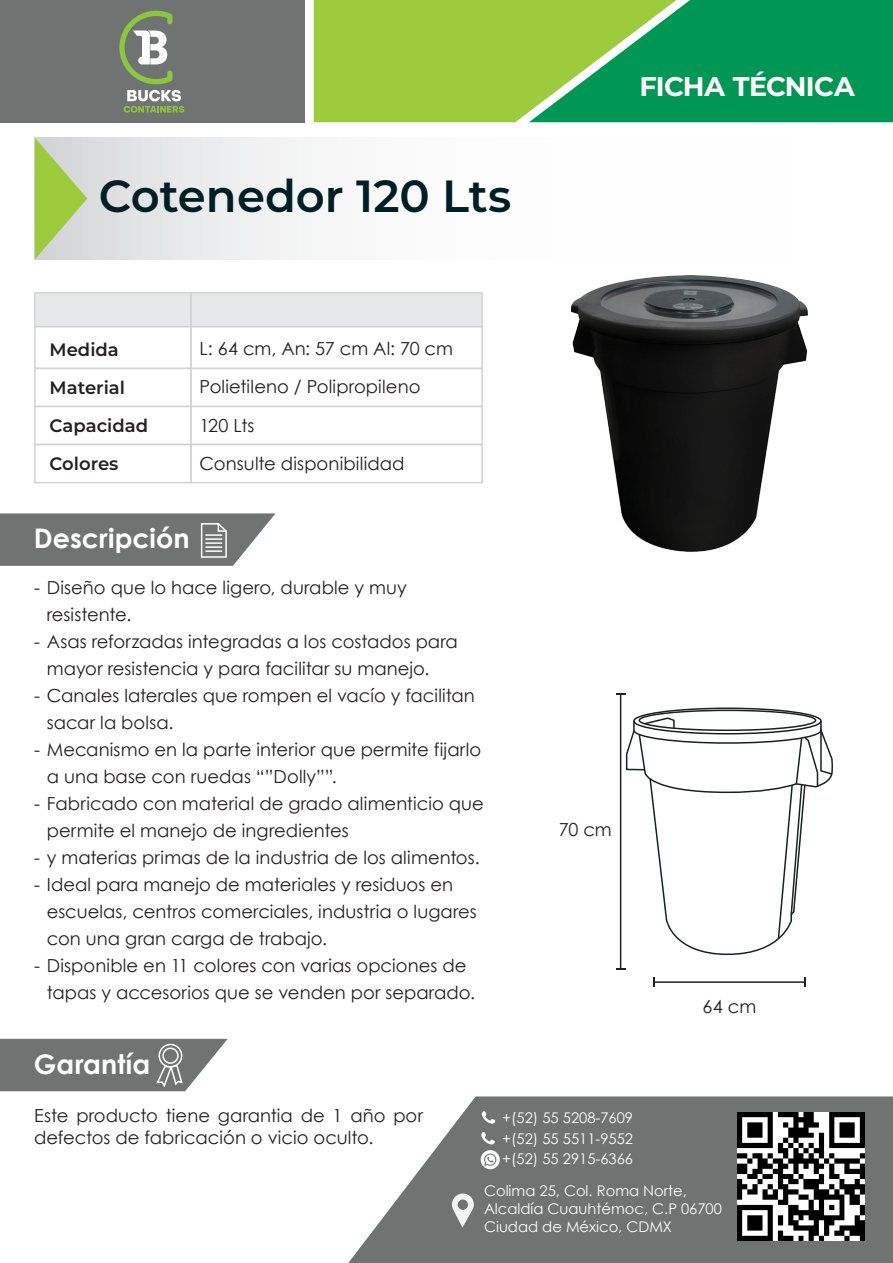
<style>
.page{position:relative;width:893px;height:1263px;background:#fff}
.page>*{position:absolute;margin:0;border:0;box-sizing:border-box;transform-origin:0 0}
.t1{font:600 45px "Montserrat";color:#001e25}
.t2{font:700 27px "Century Gothic";color:#fff}
.t3{font:100 27px "Montserrat";letter-spacing:-.025em;color:#fff}
.t4{font:18px/27px "Century Gothic";letter-spacing:.005em;color:#231f20}
.t5{font:600 18px/38.1px "Montserrat";color:#231f20}
.t6{font:14.7px/20.1px "Century Gothic";color:#fff;text-align:justify}
</style>
<div class="page">
<div style="left:0;top:0;width:305px;height:122px;background:#6f7473"></div>
<svg style="left:124px;top:90px;width:60px;height:23px"></svg>
<svg style="left:119px;top:11px;width:53px;height:73px"></svg>
<svg style="left:314px;top:0;width:579px;height:122px;background:#51b24b"></svg>
<svg style="left:348px;top:1096px;width:545px;height:167px;background:#848887"></svg>
<div style="left:34px;top:292px;width:158px;height:35px;background:#e7e8e9;border:2px solid #d1d2d4"></div>
<div style="left:190px;top:292px;width:293px;height:35px;background:#e7e8e9;border:2px solid #d1d2d4"></div>
<div style="left:34px;top:326px;width:158px;height:43px;background:#fff;border:2px solid #d1d2d4"></div>
<div style="left:190px;top:326px;width:293px;height:43px;background:#fff;border:2px solid #d1d2d4"></div>
<div style="left:34px;top:368px;width:158px;height:39px;background:#fff;border:2px solid #d1d2d4"></div>
<div style="left:190px;top:368px;width:293px;height:39px;background:#fff;border:2px solid #d1d2d4"></div>
<div style="left:34px;top:406px;width:158px;height:39px;background:#fff;border:2px solid #d1d2d4"></div>
<div style="left:190px;top:406px;width:293px;height:39px;background:#fff;border:2px solid #d1d2d4"></div>
<div style="left:34px;top:444px;width:158px;height:39px;background:#fff;border:2px solid #d1d2d4"></div>
<div style="left:190px;top:444px;width:293px;height:39px;background:#fff;border:2px solid #d1d2d4"></div>
<div style="left:35px;top:138px;width:847px;height:121px;background:linear-gradient(to right,#e7e7e9,#fff)"></div>
<svg style="left:35px;top:138px;width:52px;height:121px;background:#b9d189"></svg>
<svg style="left:0;top:513px;width:275px;height:53px;background:#7e8281"></svg>
<svg style="left:0;top:1039px;width:228px;height:52px;background:#7e8382"></svg>
<div style="left:159px;top:1044px;width:23px;height:23px;border:2px solid #fff;border-radius:50%"></div>
<div style="left:162px;top:1047px;width:17px;height:17px;border:2px solid #fff;border-radius:50%"></div>
<svg style="left:481px;top:1150px;width:19px;height:19px"></svg>
<svg style="left:481px;top:1132px;width:14px;height:12px"></svg>
<svg style="left:482px;top:1111px;width:13px;height:13px"></svg>
<svg style="left:452px;top:1193px;width:22px;height:34px"></svg>
<img style="left:737px;top:1113px;width:128px;height:127px">
<img style="left:571px;top:275px;width:237px;height:277px">
<hr style="left:654px;top:981px;width:151px;height:2px;background:#231f20">
<svg style="left:804px;top:977px;width:2px;height:10px"></svg>
<hr style="left:620px;top:694px;width:1px;height:275px;background:#231f20">
<div style="left:633px;top:707px;width:189px;height:27px;border:2px solid #162220;border-radius:50%"></div>
<div style="left:638px;top:710px;width:178px;height:21px;border:2px solid #162220;border-radius:50%"></div>
<svg style="left:625px;top:717px;width:208px;height:239px"></svg>
<h1 class="t1" style="left:99px;top:164px;width:414px">Cotenedor 120 Lts</h1>
<h2 class="t3" style="left:639px;top:69px;width:217px">FICHA TÉCNICA</h2>
<p class="t5" style="left:50px;top:330px;width:71px">Medida</p>
<p class="t5" style="left:50px;top:368px;width:77px">Material</p>
<p class="t5" style="left:50px;top:406px;width:100px">Capacidad<br>Colores</p>
<p class="t4" style="left:200px;top:330px;width:255px;line-height:38.2px">L: 64 cm, An: 57 cm Al: 70 cm<br>Polietileno / Polipropileno<br>120 Lts<br>Consulte disponibilidad</p>
<h2 class="t2" style="left:34px;top:518px;width:157px">Descripción</h2>
<p class="t4" style="left:47px;top:574px;width:362px;text-indent:-13px">- Diseño que lo hace ligero, durable y muy resistente.</p>
<p class="t4" style="left:47px;top:628px;width:413px;text-indent:-13px">- Asas reforzadas integradas a los costados para mayor resistencia y para facilitar su manejo.</p>
<p class="t4" style="left:47px;top:682px;width:430px;text-indent:-13px">- Canales laterales que rompen el vacío y facilitan sacar la bolsa.</p>
<p class="t4" style="left:47px;top:736px;width:436px;text-indent:-13px">- Mecanismo en la parte interior que permite fijarlo a una base con ruedas “”Dolly””.</p>
<p class="t4" style="left:47px;top:790px;width:439px;text-indent:-13px">- Fabricado con material de grado alimenticio que permite el manejo de ingredientes</p>
<p class="t4" style="left:34px;top:844px;width:447px">- y materias primas de la industria de los alimentos.</p>
<p class="t4" style="left:47px;top:871px;width:432px;text-indent:-13px">- Ideal para manejo de materiales y residuos en escuelas, centros comerciales, industria o lugares con una gran carga de trabajo.</p>
<p class="t4" style="left:47px;top:952px;width:430px;text-indent:-13px">- Disponible en 11 colores con varias opciones de tapas y accesorios que se venden por separado.</p>
<h2 class="t2" style="left:34px;top:1043px;width:118px">Garantía</h2>
<p class="t4" style="left:559px;top:816px;width:54px">70 cm</p>
<p class="t4" style="left:703px;top:993px;width:55px">64 cm</p>
<p class="t4" style="left:34px;top:1104px;width:391px;line-height:21.6px">Este producto tiene garantia de 1 año por defectos de fabricación o vicio oculto.</p>
<p class="t6" style="left:502px;top:1108px;width:132px">+(52) 55 5208-7609 +(52) 55 5511-9552 +(52) 55 2915-6366</p>
<p class="t6" style="left:484px;top:1182px;width:239px;line-height:17.7px;text-align:left">Colima 25, Col. Roma Norte,<br>Alcaldía Cuauhtémoc, C.P 06700<br>Ciudad de México, CDMX</p>
</div>
